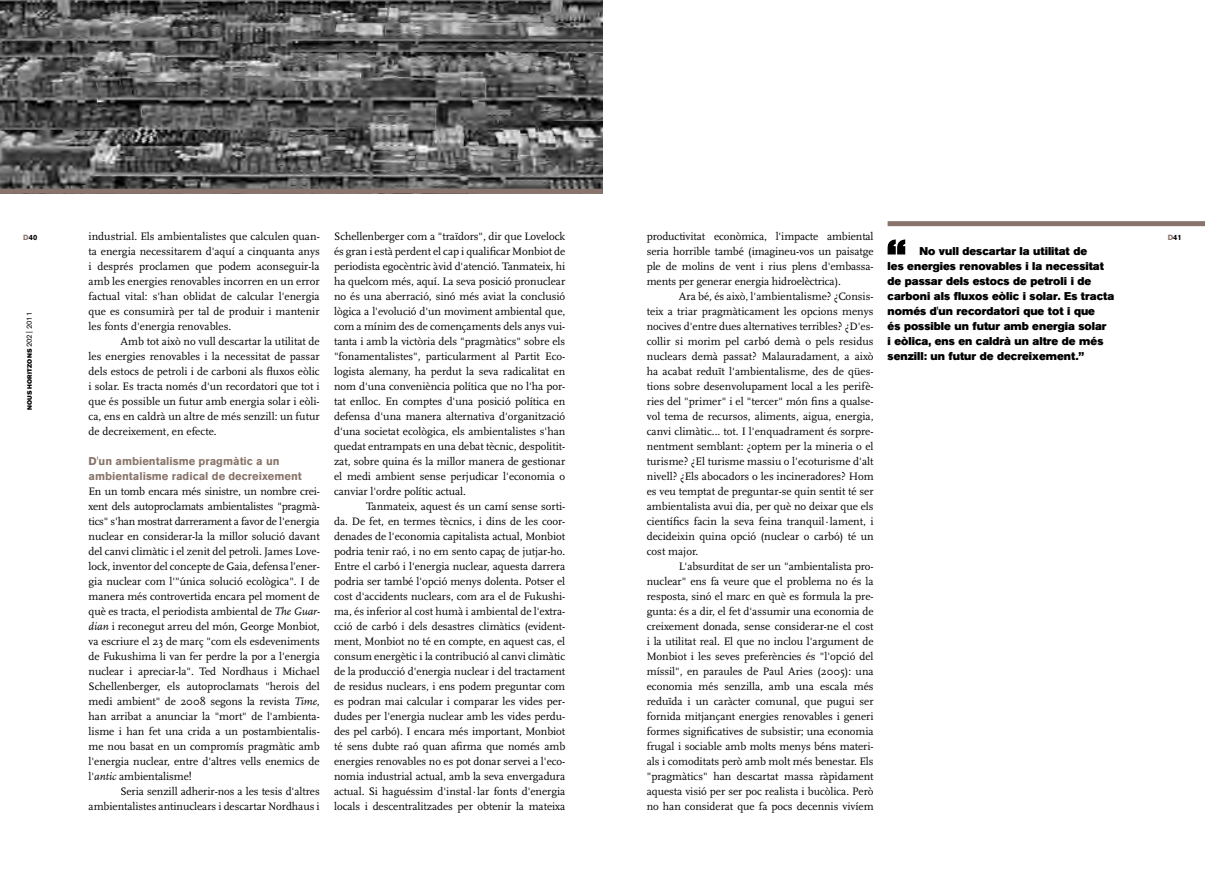
<style>
.page{position:relative;width:1205px;height:886px;background:#fff}
.page>*{position:absolute;margin:0;border:0;box-sizing:border-box;transform-origin:0 0}
.t1{font:11.25px/15px "Scala";letter-spacing:-.005em;color:#000;text-align:justify}
.t2{font:11.25px/15px "Akzidenz Grotesk BQ Super";color:#000}
.t3{font:700 11.25px/15px "Akzidenz Grotesk BQ";color:#88746a}
.t4{font:700 7.5px "Akzidenz Grotesk BQ";letter-spacing:.01em;color:#000}
.t5{font:6.25px "Akzidenz Grotesk BQ Super";color:#000}
.s1{color:#88746a}
.s2{font-family:"Akzidenz Grotesk BQ";font-size:7.5px}
.s3{font-style:italic}
</style>
<div class="page">
<div style="left:887px;top:221px;width:318px;height:5px;background:#88746a"></div>
<svg style="left:887px;top:239px;width:19px;height:16px"></svg>
<img style="left:0;top:0;width:602px;height:189px">
<div style="left:0;top:189px;width:602px;height:5px;background:#88746a"></div>
<p class="t4" style="left:23px;top:233px;width:16px"><span class="s1">d</span>40</p>
<p class="t5" style="left:26px;top:410px;width:100px;rotate:-90deg">NOUS HORITZONS <span class="s2">202 | 2011</span></p>
<p class="t1" style="left:647px;top:229px;width:228px">productivitat econòmica, l'impacte ambiental seria horrible també (imagineu-vos un paisatge ple de molins de vent i rius plens d'embassa&shy;ments per generar energia hidroelèctrica).</p>
<p class="t1" style="left:647px;top:289px;width:228px;text-indent:32px">Ara bé, és això, l'ambientalisme? ¿Consis&shy;teix a triar pragmàticament les opcions menys nocives d'entre dues alternatives terribles? ¿D'es&shy;collir si morim pel carbó demà o pels residus nuclears demà passat? Malauradament, a això ha acabat reduït l'ambientalisme, des de qües&shy;tions sobre desenvolupament local a les perifè&shy;ries del "primer" i el "tercer" món fins a qualse&shy;vol tema de recursos, aliments, aigua, energia, canvi climàtic... tot. I l'enquadrament és sorpre&shy;nentment semblant: ¿optem per la mineria o el turisme? ¿El turisme massiu o l'ecoturisme d'alt nivell? ¿Els abocadors o les incineradores? Hom es veu temptat de preguntar-se quin sentit té ser ambientalista avui dia, per què no deixar que els científics facin la seva feina tranquil·lament, i decideixin quina opció (nuclear o carbó) té un cost major.</p>
<p class="t1" style="left:647px;top:559px;width:228px;text-indent:32px">L'absurditat de ser un "ambientalista pro&shy;nuclear" ens fa veure que el problema no és la resposta, sinó el marc en què es formula la pre&shy;gunta: és a dir, el fet d'assumir una economia de creixement donada, sense considerar-ne el cost i la utilitat real. El que no inclou l'argument de Monbiot i les seves preferències és "l'opció del míssil", en paraules de Paul Aries (2005): una economia més senzilla, amb una escala més reduïda i un caràcter comunal, que pugui ser fornida mitjançant energies renovables i generi formes significatives de subsistir; una economia frugal i sociable amb molts menys béns materi&shy;als i comoditats però amb molt més benestar. Els "pragmàtics" han descartat massa ràpidament aquesta visió per ser poc realista i bucòlica. Però no han considerat que fa pocs decennis vivíem</p>
<p class="t1" style="left:334px;top:229px;width:233px">Schellenberger com a "traïdors", dir que Lovelock és gran i està perdent el cap i qualificar Monbiot de periodista egocèntric àvid d'atenció. Tanmateix, hi ha quelcom més, aquí. La seva posició pronuclear no és una aberració, sinó més aviat la conclusió lògica a l'evolució d'un moviment ambiental que, com a mínim des de començaments dels anys vui&shy;tanta i amb la victòria dels "pragmàtics" sobre els "fonamentalistes", particularment al Partit Eco&shy;logista alemany, ha perdut la seva radicalitat en nom d'una conveniència política que no l'ha por&shy;tat enlloc. En comptes d'una posició política en defensa d'una manera alternativa d'organització d'una societat ecològica, els ambientalistes s'han quedat entrampats en una debat tècnic, despolitit&shy;zat, sobre quina és la millor manera de gestionar el medi ambient sense perjudicar l'economia o canviar l'ordre polític actual.</p>
<p class="t1" style="left:334px;top:499px;width:233px;text-indent:32px">Tanmateix, aquest és un camí sense sorti&shy;da. De fet, en termes tècnics, i dins de les coor&shy;denades de l'economia capitalista actual, Monbiot podria tenir raó, i no em sento capaç de jutjar-ho.<br>Entre el carbó i l'energia nuclear, aquesta darrera podria ser també l'opció menys dolenta. Potser el cost d'accidents nuclears, com ara el de Fukushi&shy;ma, és inferior al cost humà i ambiental de l'extra&shy;cció de carbó i dels desastres climàtics (evident&shy;ment, Monbiot no té en compte, en aquest cas, el consum energètic i la contribució al canvi climàtic de la producció d'energia nuclear i del tractament de residus nuclears, i ens podem preguntar com es podran mai calcular i comparar les vides per&shy;dudes per l'energia nuclear amb les vides perdu&shy;des pel carbó). I encara més important, Monbiot té sens dubte raó quan afirma que només amb energies renovables no es pot donar servei a l'eco&shy;nomia industrial actual, amb la seva envergadura actual. Si haguéssim d'instal·lar fonts d'energia locals i descentralitzades per obtenir la mateixa</p>
<p class="t1" style="left:89px;top:229px;width:233px">industrial. Els ambientalistes que calculen quan-</p>
<p class="t4" style="left:1167px;top:233px;width:16px"><span class="s1">D</span>41</p>
<p class="t1" style="left:89px;top:244px;width:233px">ta energia necessitarem d'aquí a cinquanta anys i després proclamen que podem aconseguir-la amb les energies renovables incorren en un error factual vital: s'han oblidat de calcular l'energia que es consumirà per tal de produir i mantenir les fonts d'energia renovables.</p>
<p class="t1" style="left:89px;top:334px;width:233px;text-indent:32px">Amb tot això no vull descartar la utilitat de les energies renovables i la necessitat de passar dels estocs de petroli i de carboni als fluxos eòlic i solar. Es tracta només d'un recordatori que tot i que és possible un futur amb energia solar i eòli&shy;ca, ens en caldrà un altre de més senzill: un futur de decreixement, en efecte.</p>
<p class="t3" style="left:89px;top:454px;width:215px">D'un ambientalisme pragmàtic a un ambientalisme radical de decreixement</p>
<p class="t1" style="left:89px;top:484px;width:233px">En un tomb encara més sinistre, un nombre crei&shy;xent dels autoproclamats ambientalistes "pragmà&shy;tics" s'han mostrat darrerament a favor de l'energia nuclear en considerar-la la millor solució davant del canvi climàtic i el zenit del petroli. James Love&shy;lock, inventor del concepte de Gaia, defensa l’ener&shy;gia nuclear com l'"única solució ecològica". I de manera més controvertida encara pel moment de què es tracta, el periodista ambiental de <span class="s3">The Guar&shy;dian</span> i reconegut arreu del món, George Monbiot, va escriure el 23 de març "com els esdeveniments de Fukushima li van fer perdre la por a l'energia nuclear i apreciar-la". Ted Nordhaus i Michael Schellenberger, els autoproclamats "herois del medi ambient" de 2008 segons la revista <span class="s3">Time</span>, han arribat a anunciar la "mort" de l'ambienta&shy;lisme i han fet una crida a un postambientalis&shy;me nou basat en un compromís pragmàtic amb l'energia nuclear, entre d'altres vells enemics de l'<span class="s3">antic</span> ambientalisme!</p>
<p class="t1" style="left:89px;top:784px;width:233px;text-align:right">Seria senzill adherir-nos a les tesis d'altres ambientalistes antinuclears i descartar Nordhaus i</p>
<p class="t2" style="left:887px;top:243px;width:228px;text-indent:32px">No vull descartar la utilitat de<br>les energies renovables i la necessitat de passar dels estocs de petroli i de carboni als fluxos eòlic i solar. Es tracta només d'un recordatori que tot i que<br>és possible un futur amb energia solar<br>i eòlica, ens en caldrà un altre de més senzill: un futur de decreixement.”</p>
</div>
